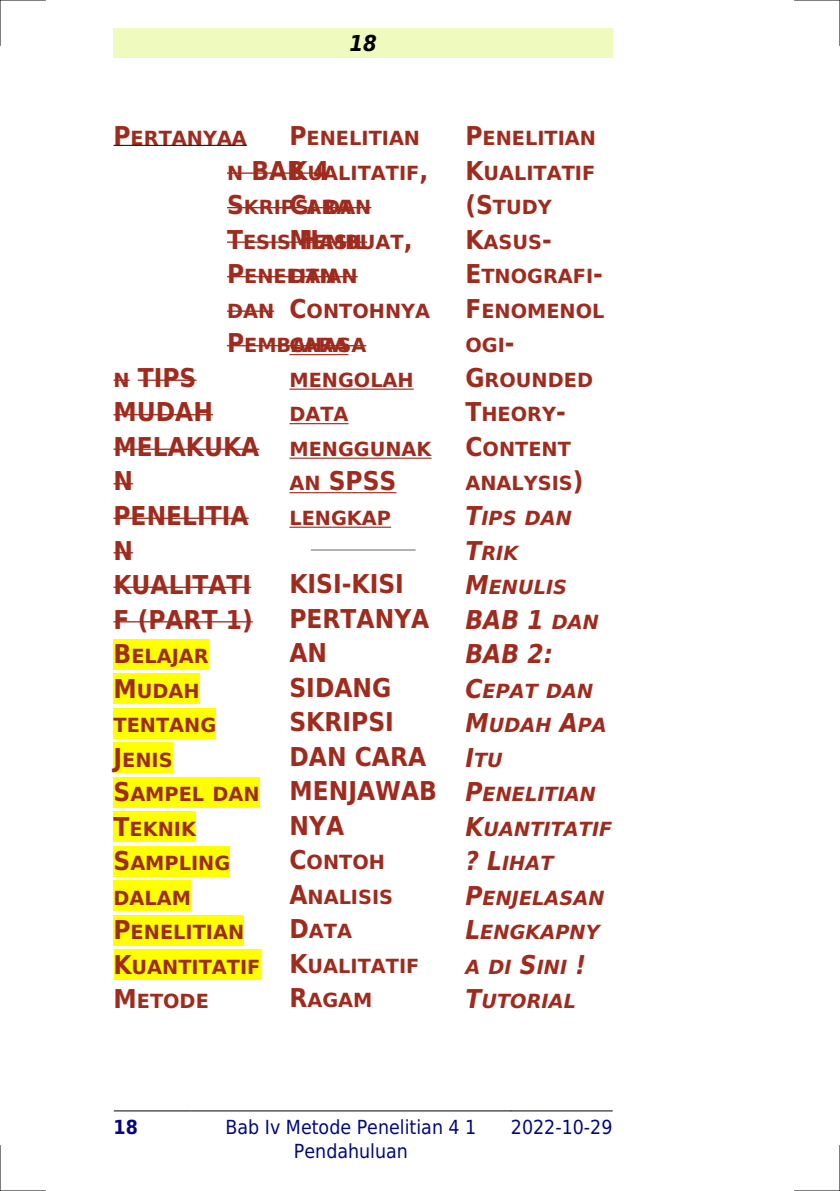
<style>
.page{position:relative;width:840px;height:1191px;background:#fff}
.page>*{position:absolute;margin:0;border:0;box-sizing:border-box;transform-origin:0 0}
.t1{font:700 26px/34.6px "DejaVu Sans Condensed";color:#9f2b1e}
.t2{font:italic 700 26px/34.4px "DejaVu Sans Condensed";color:#9f2b1e}
.t3{font:italic 700 22px "DejaVu Sans Condensed";color:#000}
.t4{font:700 19.6px/34.6px "DejaVu Sans Condensed";color:#9f2b1e;scale:1.1 1}
.t5{font:italic 700 19.6px/34.6px "DejaVu Sans Condensed";color:#9f2b1e;scale:1.1 1}
.t6{font:19.4px/23.2px "DejaVu Sans Condensed";color:#000880;text-align:center}
.t7{font:700 19.4px "DejaVu Sans Condensed";color:#000880}
.s1{font-size:26px}
.s2{font-size:19.6px}
.s3{font-style:italic;font-size:26px}
.s4{font-style:italic}
</style>
<div class="page">
<div style="left:113px;top:28px;width:499px;height:30px;background:#effbbe"></div>
<hr style="left:114px;top:1110px;width:77px;height:1px;background:#000">
<hr style="left:191px;top:1110px;width:319px;height:1px;background:#000">
<hr style="left:511px;top:1110px;width:101px;height:1px;background:#000">
<hr style="left:113px;top:145px;width:134px;height:1px;background:#000">
<hr style="left:227px;top:172px;width:102px;height:2px;background:#9f2b1e">
<hr style="left:227px;top:207px;width:144px;height:1px;background:#9f2b1e">
<hr style="left:227px;top:241px;width:140px;height:2px;background:#9f2b1e">
<hr style="left:227px;top:276px;width:130px;height:1px;background:#9f2b1e">
<hr style="left:227px;top:310px;width:47px;height:2px;background:#9f2b1e">
<hr style="left:227px;top:345px;width:139px;height:1px;background:#9f2b1e">
<svg style="left:113px;top:379px;width:17px;height:2px"></svg>
<hr style="left:138px;top:379px;width:58px;height:2px;background:#9f2b1e">
<hr style="left:113px;top:414px;width:100px;height:1px;background:#9f2b1e">
<hr style="left:113px;top:448px;width:146px;height:2px;background:#9f2b1e">
<svg style="left:113px;top:483px;width:20px;height:1px"></svg>
<hr style="left:113px;top:517px;width:135px;height:2px;background:#9f2b1e">
<svg style="left:113px;top:552px;width:20px;height:1px"></svg>
<hr style="left:113px;top:586px;width:138px;height:2px;background:#9f2b1e">
<hr style="left:113px;top:621px;width:140px;height:1px;background:#9f2b1e">
<div style="left:113px;top:639px;width:96px;height:30px;background:#ff0"></div>
<div style="left:113px;top:673px;width:86px;height:30px;background:#ff0"></div>
<div style="left:113px;top:708px;width:103px;height:30px;background:#ff0"></div>
<div style="left:113px;top:742px;width:59px;height:30px;background:#ff0"></div>
<div style="left:113px;top:777px;width:146px;height:30px;background:#ff0"></div>
<div style="left:113px;top:811px;width:83px;height:30px;background:#ff0"></div>
<div style="left:113px;top:846px;width:117px;height:30px;background:#ff0"></div>
<div style="left:113px;top:880px;width:78px;height:30px;background:#ff0"></div>
<div style="left:113px;top:915px;width:131px;height:30px;background:#ff0"></div>
<div style="left:113px;top:949px;width:147px;height:30px;background:#ff0"></div>
<hr style="left:289px;top:354px;width:59px;height:1px;background:#9f2b1e">
<hr style="left:289px;top:388px;width:124px;height:2px;background:#9f2b1e">
<hr style="left:289px;top:423px;width:59px;height:1px;background:#9f2b1e">
<hr style="left:289px;top:457px;width:142px;height:2px;background:#9f2b1e">
<hr style="left:289px;top:492px;width:107px;height:1px;background:#9f2b1e">
<hr style="left:289px;top:526px;width:102px;height:2px;background:#9f2b1e">
<hr style="left:311px;top:549px;width:103px;height:2px;background:#999">
<hr style="left:0;top:0;width:45px;height:1px;background:#000">
<hr style="left:794px;top:0;width:45px;height:1px;background:#000">
<hr style="left:0;top:1190px;width:45px;height:1px;background:#000">
<hr style="left:794px;top:1190px;width:45px;height:1px;background:#000">
<hr style="left:0;top:0;width:1px;height:45px;background:#000">
<hr style="left:0;top:1145px;width:1px;height:46px;background:#000">
<hr style="left:839px;top:0;width:1px;height:45px;background:#000">
<hr style="left:839px;top:1145px;width:1px;height:46px;background:#000">
<p class="t3" style="left:349px;top:30px;width:29px">18</p>
<p class="t4" style="left:113px;top:121px;width:123px"><span class="s1">P</span>ERTANYAA</p>
<h1 class="t1" style="left:227px;top:154px;width:104px"><span class="s2">N</span> BAB 4</h1>
<p class="t4" style="left:227px;top:190px;width:133px"><span class="s1">S</span>KRIPSI DAN<br><span class="s1">T</span>ESIS <span class="s1">H</span>ASIL<br><span class="s1">P</span>ENELITIAN<br>DAN<br><span class="s1">P</span>EMBAHASA</p>
<h1 class="t1" style="left:113px;top:361px;width:147px"><span class="s2">N</span> TIPS<br>MUDAH<br>MELAKUKA<br>N<br>PENELITIA<br>N<br>KUALITATI<br>F (PART 1)</h1>
<p class="t4" style="left:113px;top:639px;width:135px"><span class="s1">B</span>ELAJAR<br><span class="s1">M</span>UDAH<br>TENTANG<br><span class="s1">J</span>ENIS<br><span class="s1">S</span>AMPEL DAN<br><span class="s1">T</span>EKNIK<br><span class="s1">S</span>AMPLING<br>DALAM<br><span class="s1">P</span>ENELITIAN<br><span class="s1">K</span>UANTITATIF<br><span class="s1">M</span>ETODE</p>
<p class="t4" style="left:289px;top:121px;width:131px"><span class="s1">P</span>ENELITIAN<br><span class="s1">K</span>UALITATIF<span class="s1">,<br>C</span>ARA<br><span class="s1">M</span>EMBUAT<span class="s1">,<br></span>DAN<br><span class="s1">C</span>ONTOHNYA<br>CARA<br>MENGOLAH<br>DATA<br>MENGGUNAK</p>
<h1 class="t1" style="left:289px;top:464px;width:108px"><span class="s2">AN</span> SPSS</h1>
<p class="t4" style="left:289px;top:501px;width:94px">LENGKAP</p>
<h1 class="t1" style="left:289px;top:567px;width:149px">KISI-KISI<br>PERTANYA<br>AN<br>SIDANG<br>SKRIPSI<br>DAN CARA<br>MENJAWAB<br>NYA</h1>
<p class="t4" style="left:289px;top:845px;width:119px"><span class="s1">C</span>ONTOH<br><span class="s1">A</span>NALISIS<br><span class="s1">D</span>ATA<br><span class="s1">K</span>UALITATIF<br><span class="s1">R</span>AGAM</p>
<p class="t4" style="left:465px;top:121px;width:128px"><span class="s1">P</span>ENELITIAN<br><span class="s1">K</span>UALITATIF <span class="s1">(S</span>TUDY<br><span class="s1">K</span>ASUS<span class="s1">-<br>E</span>TNOGRAFI<span class="s1">-<br>F</span>ENOMENOL<br>OGI<span class="s1">-<br>G</span>ROUNDED<br><span class="s1">T</span>HEORY<span class="s1">-<br>C</span>ONTENT<br>ANALYSIS<span class="s1">)<br></span><span class="s3">T</span><span class="s4">IPS DAN<br></span><span class="s3">T</span><span class="s4">RIK<br></span><span class="s3">M</span><span class="s4">ENULIS</span></p>
<h1 class="t2" style="left:465px;top:602px;width:135px">BAB 1 <span class="s2">DAN<br></span>BAB 2:</h1>
<p class="t5" style="left:465px;top:673px;width:135px"><span class="s1">C</span>EPAT DAN<br><span class="s1">M</span>UDAH <span class="s1">A</span>PA<br><span class="s1">I</span>TU<br><span class="s1">P</span>ENELITIAN<br><span class="s1">K</span>UANTITATIF <span class="s1">? L</span>IHAT<br><span class="s1">P</span>ENJELASAN<br><span class="s1">L</span>ENGKAPNY<br>A DI <span class="s1">S</span>INI <span class="s1">!<br>T</span>UTORIAL</p>
<p class="t7" style="left:113px;top:1116px;width:26px">18</p>
<p class="t6" style="left:225px;top:1116px;width:252px">Bab Iv Metode Penelitian 4 1<br>Pendahuluan</p>
<p class="t6" style="left:510px;top:1116px;width:103px">2022-10-29</p>
</div>
